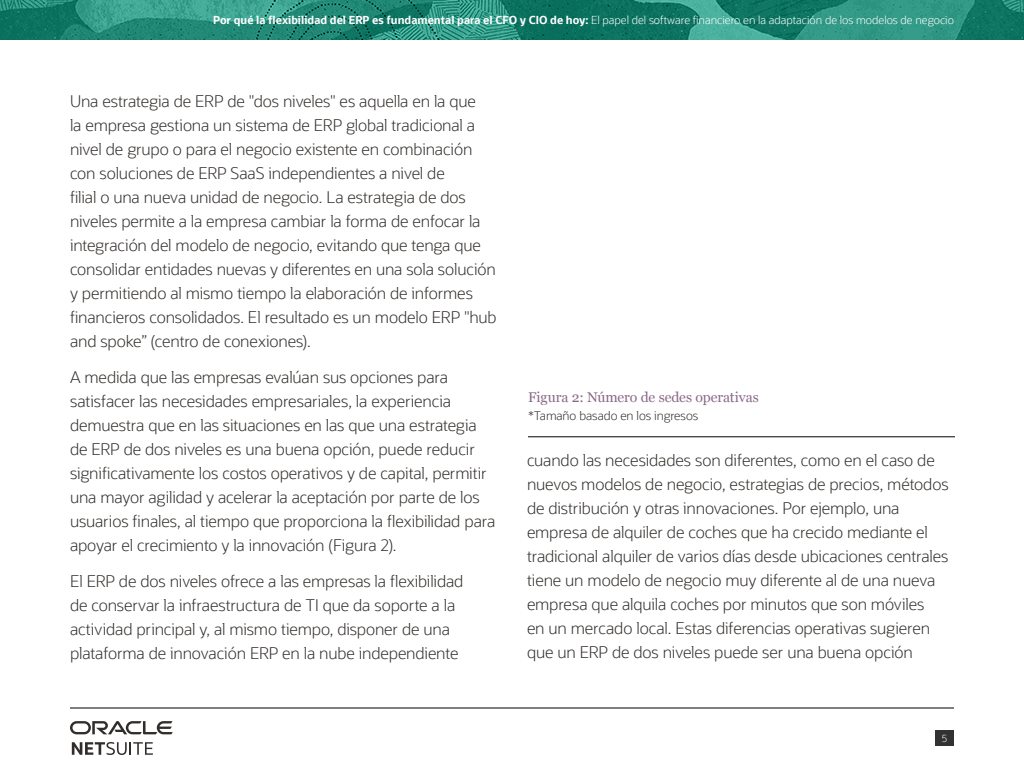
<style>
.page{position:relative;width:1024px;height:768px;background:#fff}
.page>*{position:absolute;margin:0;border:0;box-sizing:border-box;transform-origin:0 0}
.t1{font:300 16px/24px "Oracle Sans";letter-spacing:-.01em;color:#312d2a}
.t2{font:14px "Georgia";letter-spacing:-.005em;color:#8a6988}
.t3{font:300 12px "Oracle Sans";letter-spacing:-.005em;color:#312d2a}
.t4{font:300 11px "Oracle Sans";color:#fff}
.t5{font:300 10px "Oracle Sans";color:#fff}
.s1{font-weight:700}
</style>
<div class="page">
<hr style="left:528px;top:437px;width:427px;height:1px;background:#000">
<img style="left:0;top:0;width:1024px;height:40px">
<div style="left:935px;top:730px;width:19px;height:16px;background:#323232"></div>
<hr style="left:70px;top:708px;width:884px;height:1px;background:#000">
<svg style="left:72px;top:742px;width:81px;height:13px"></svg>
<svg style="left:70px;top:721px;width:103px;height:13px"></svg>
<p class="t4" style="left:213px;top:14px;width:742px"><span class="s1">Por qué la flexibilidad del ERP es fundamental para el CFO y CIO de hoy:</span> El papel del software financiero en la adaptación de los modelos de negocio</p>
<p class="t1" style="left:70px;top:89px;width:428px">Una estrategia de ERP de "dos niveles" es aquella en la que<br>la empresa gestiona un sistema de ERP global tradicional a nivel de grupo o para el negocio existente en combinación con soluciones de ERP SaaS independientes a nivel de<br>filial o una nueva unidad de negocio. La estrategia de dos niveles permite a la empresa cambiar la forma de enfocar la integración del modelo de negocio, evitando que tenga que consolidar entidades nuevas y diferentes en una sola solución y permitiendo al mismo tiempo la elaboración de informes financieros consolidados. El resultado es un modelo ERP "hub and spoke” (centro de conexiones).</p>
<p class="t1" style="left:70px;top:365px;width:427px">A medida que las empresas evalúan sus opciones para satisfacer las necesidades empresariales, la experiencia demuestra que en las situaciones en las que una estrategia de ERP de dos niveles es una buena opción, puede reducir significativamente los costos operativos y de capital, permitir una mayor agilidad y acelerar la aceptación por parte de los usuarios finales, al tiempo que proporciona la flexibilidad para apoyar el crecimiento y la innovación (Figura 2).</p>
<p class="t1" style="left:70px;top:569px;width:395px">El ERP de dos niveles ofrece a las empresas la flexibilidad de conservar la infraestructura de TI que da soporte a la actividad principal y, al mismo tiempo, disponer de una plataforma de innovación ERP en la nube independiente</p>
<p class="t2" style="left:528px;top:387px;width:233px">Figura 2: Número de sedes operativas</p>
<p class="t3" style="left:528px;top:408px;width:172px">*Tamaño basado en los ingresos</p>
<p class="t1" style="left:527px;top:448px;width:423px">cuando las necesidades son diferentes, como en el caso de nuevos modelos de negocio, estrategias de precios, métodos de distribución y otras innovaciones. Por ejemplo, una empresa de alquiler de coches que ha crecido mediante el tradicional alquiler de varios días desde ubicaciones centrales tiene un modelo de negocio muy diferente al de una nueva empresa que alquila coches por minutos que son móviles<br>en un mercado local. Estas diferencias operativas sugieren que un ERP de dos niveles puede ser una buena opción</p>
<p class="t5" style="left:942px;top:732px;width:7px">5</p>
</div>
